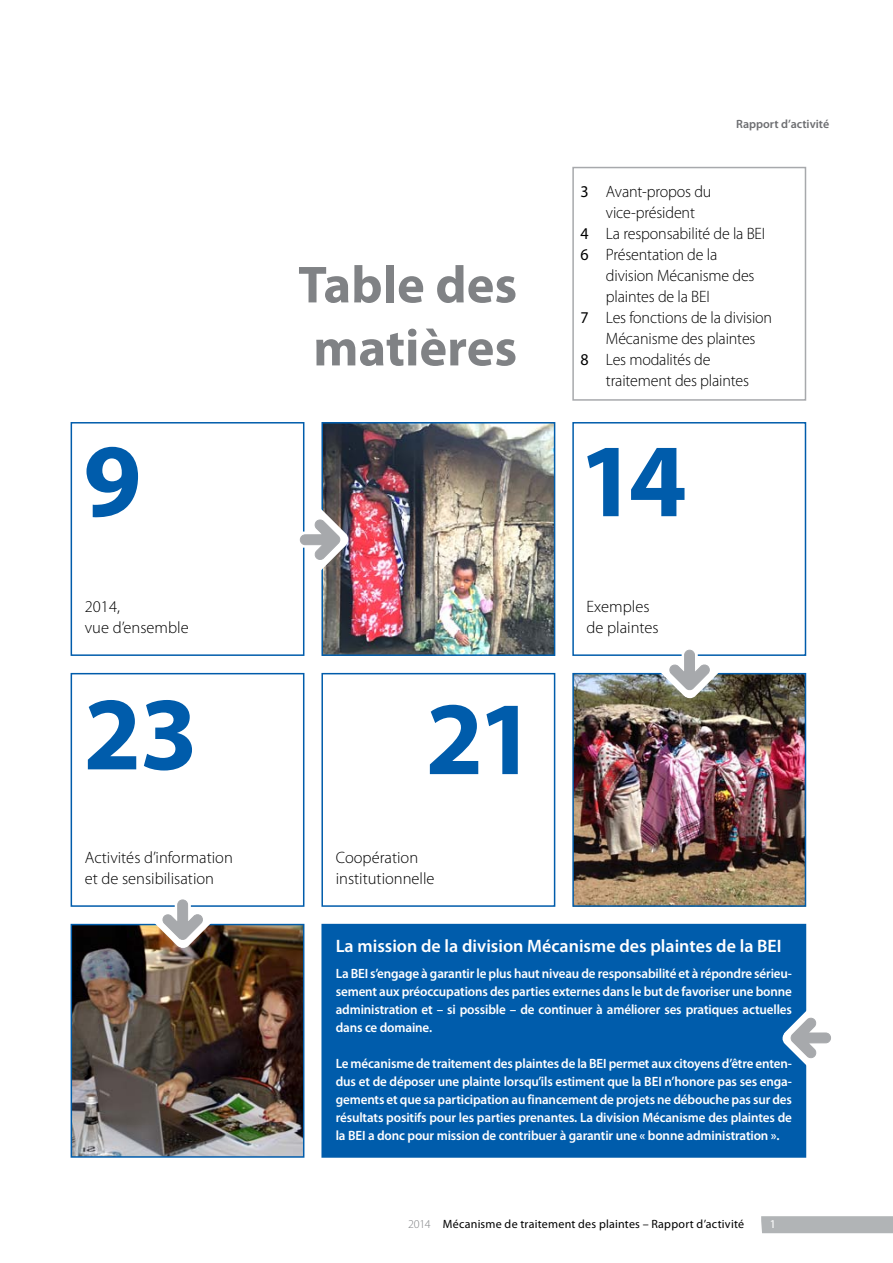
<style>
.page{position:relative;width:893px;height:1263px;background:#fff}
.page>*{position:absolute;margin:0;border:0;box-sizing:border-box;transform-origin:0 0}
.t1{font:700 105px "Myriad Pro";color:#005cab}
.t2{font:700 52.5px/63px "Myriad Pro";color:#808285}
.t3{font:600 18px "Myriad Pro";color:#fff}
.t4{font:300 16.5px/21px "Myriad Pro";letter-spacing:-.01em;color:#000}
.t5{font:600 13.5px/18px "Myriad Pro";letter-spacing:-.01em;color:#fff;text-align:justify}
.t6{font:12px "Myriad Pro";letter-spacing:.02em;color:#000}
.t7{font:600 12px "Myriad Pro";color:#6d6e71}
.t8{font:12px "Myriad Pro";color:#fff}
.s1{font-weight:400}
.s2{font-weight:300;color:#808285}
</style>
<div class="page">
<div style="left:761px;top:1216px;width:132px;height:17px;background:#b1b4b6"></div>
<div style="left:572px;top:167px;width:234px;height:234px;border:2px solid #a7a9ac"></div>
<img style="left:575px;top:676px;width:228px;height:228px">
<div style="left:572px;top:673px;width:234px;height:234px;border:2px solid #005cab"></div>
<div style="left:572px;top:422px;width:234px;height:234px;border:2px solid #005cab"></div>
<div style="left:322px;top:924px;width:483px;height:233px;background:#005cab"></div>
<div style="left:321px;top:924px;width:485px;height:234px;border:2px solid #005cab"></div>
<img style="left:74px;top:927px;width:227px;height:228px">
<div style="left:71px;top:924px;width:233px;height:234px;border:2px solid #005cab"></div>
<img style="left:324px;top:425px;width:228px;height:228px">
<div style="left:321px;top:422px;width:234px;height:234px;border:2px solid #005cab"></div>
<div style="left:321px;top:673px;width:234px;height:234px;border:2px solid #005cab"></div>
<div style="left:71px;top:422px;width:233px;height:234px;border:2px solid #005cab"></div>
<svg style="left:299px;top:506px;width:50px;height:67px"></svg>
<svg style="left:657px;top:649px;width:66px;height:50px"></svg>
<div style="left:71px;top:673px;width:233px;height:234px;border:2px solid #005cab"></div>
<svg style="left:782px;top:1005px;width:49px;height:66px"></svg>
<svg style="left:150px;top:899px;width:66px;height:50px"></svg>
<h2 class="t2" style="left:298px;top:254px;width:220px">Table des matières</h2>
<p class="t7" style="left:736px;top:117px;width:95px">Rapport d’activité</p>
<p class="t4" style="left:580px;top:182px;width:132px"><span class="s1">3</span> Avant-propos du</p>
<p class="t4" style="left:606px;top:203px;width:91px">vice-président</p>
<p class="t4" style="left:580px;top:223px;width:186px"><span class="s1">4</span> La responsabilité de la BEI</p>
<p class="t4" style="left:580px;top:244px;width:138px"><span class="s1">6</span> Présentation de la</p>
<p class="t4" style="left:606px;top:265px;width:150px">division Mécanisme des</p>
<p class="t4" style="left:606px;top:286px;width:105px">plaintes de la BEI</p>
<p class="t4" style="left:580px;top:307px;width:193px"><span class="s1">7</span> Les fonctions de la division</p>
<p class="t4" style="left:606px;top:328px;width:151px">Mécanisme des plaintes</p>
<p class="t4" style="left:580px;top:349px;width:132px"><span class="s1">8</span> Les modalités de</p>
<p class="t4" style="left:606px;top:370px;width:145px">traitement des plaintes</p>
<h1 class="t1" style="left:83px;top:422px;width:60px">9</h1>
<h1 class="t1" style="left:578px;top:422px;width:110px">14</h1>
<p class="t4" style="left:85px;top:597px;width:105px">2014,<br>vue d’ensemble</p>
<p class="t4" style="left:587px;top:597px;width:74px">Exemples de plaintes</p>
<h1 class="t1" style="left:83px;top:675px;width:116px">23</h1>
<h1 class="t1" style="left:425px;top:680px;width:112px">21</h1>
<p class="t4" style="left:85px;top:847px;width:150px">Activités d’information et de sensibilisation</p>
<p class="t4" style="left:336px;top:847px;width:100px">Coopération institutionnelle</p>
<h3 class="t3" style="left:336px;top:935px;width:447px">La mission de la division Mécanisme des plaintes de la BEI</h3>
<p class="t5" style="left:336px;top:964px;width:458px">La BEI s’engage à garantir le plus haut niveau de responsabilité et à répondre sérieu&shy;sement aux préoccupations des parties externes dans le but de favoriser une bonne administration et – si possible – de continuer à améliorer ses pratiques actuelles dans ce domaine.</p>
<p class="t5" style="left:336px;top:1054px;width:458px">Le mécanisme de traitement des plaintes de la BEI permet aux citoyens d’être enten&shy;dus et de déposer une plainte lorsqu’ils estiment que la BEI n’honore pas ses enga&shy;gements et que sa participation au financement de projets ne débouche pas sur des résultats positifs pour les parties prenantes. La division Mécanisme des plaintes de la BEI a donc pour mission de contribuer à garantir une « bonne administration ».</p>
<p class="t6" style="left:408px;top:1217px;width:338px"><span class="s2">2014</span> Mécanisme de traitement des plaintes – Rapport d’activité</p>
<p class="t8" style="left:770px;top:1217px;width:8px">1</p>
</div>
